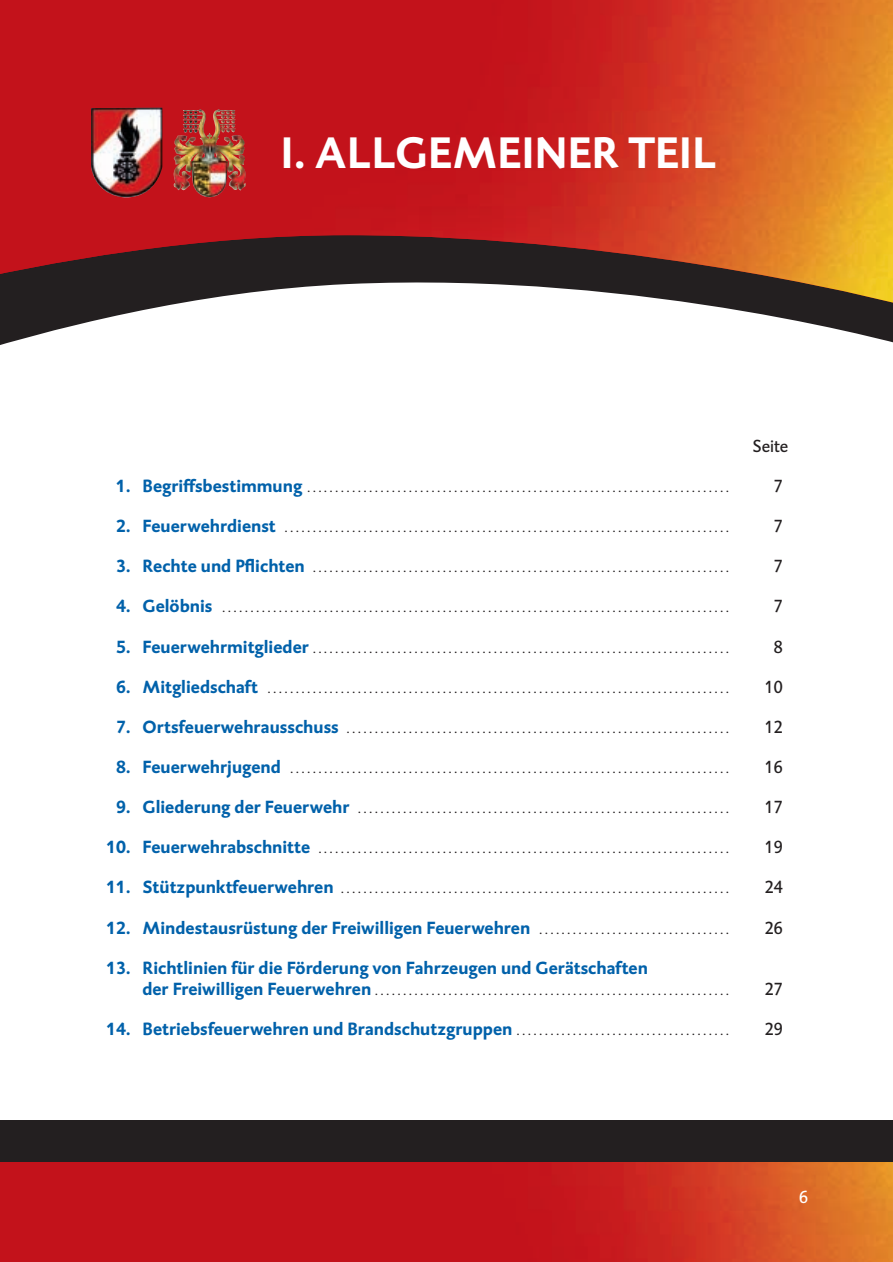
<style>
.page{position:relative;width:893px;height:1262px;background:#fff}
.page>*{position:absolute;margin:0;border:0;box-sizing:border-box;transform-origin:0 0}
.t1{font:700 45px "DTL Caspari T";color:#fff}
.t2{font:700 18px "DTL Caspari T";color:#0161aa}
.t3{font:18px "DTL Caspari T";color:#231f20}
.t4{font:18px "DTL Caspari T";color:#fff}
.t5{font:13.5px "DTL Caspari T";color:#231f20}
.s1{font-weight:700;font-size:18px;color:#0161aa}
.s2{font-weight:400;font-size:13.5px;color:#231f20}
</style>
<div class="page">
<img style="left:0;top:0;width:892px;height:326px">
<img style="left:190px;top:153px;width:17px;height:14px">
<img style="left:91px;top:108px;width:71px;height:90px">
<img style="left:0;top:1161px;width:892px;height:100px">
<div style="left:0;top:1120px;width:892px;height:41px;background:#231f20"></div>
<h1 class="t1" style="left:281px;top:135px;width:438px">I. ALLGEMEINER TEIL</h1>
<h2 class="t3" style="left:752px;top:439px;width:37px">Seite</h2>
<p class="t5" style="left:116px;top:482px;width:614px"><span class="s1">1. Begriffsbestimmung</span> . . . . . . . . . . . . . . . . . . . . . . . . . . . . . . . . . . . . . . . . . . . . . . . . . . . . . . . . . . . . . . . . . . . . . . . . . . .</p>
<h2 class="t3" style="left:773px;top:479px;width:10px">7</h2>
<p class="t5" style="left:116px;top:522px;width:614px"><span class="s1">2. Feuerwehrdienst</span> . . . . . . . . . . . . . . . . . . . . . . . . . . . . . . . . . . . . . . . . . . . . . . . . . . . . . . . . . . . . . . . . . . . . . . . . . . . . . . .</p>
<h2 class="t3" style="left:773px;top:519px;width:10px">7</h2>
<p class="t5" style="left:116px;top:562px;width:614px"><span class="s1">3. Rechte und Pflichten</span> . . . . . . . . . . . . . . . . . . . . . . . . . . . . . . . . . . . . . . . . . . . . . . . . . . . . . . . . . . . . . . . . . . . . . . . . . .</p>
<h2 class="t3" style="left:773px;top:559px;width:10px">7</h2>
<p class="t5" style="left:116px;top:603px;width:614px"><span class="s1">4. Gelöbnis</span> . . . . . . . . . . . . . . . . . . . . . . . . . . . . . . . . . . . . . . . . . . . . . . . . . . . . . . . . . . . . . . . . . . . . . . . . . . . . . . . . . . . . . . . . . .</p>
<h2 class="t3" style="left:773px;top:599px;width:10px">7</h2>
<p class="t5" style="left:116px;top:643px;width:614px"><span class="s1">5. Feuerwehrmitglieder</span> . . . . . . . . . . . . . . . . . . . . . . . . . . . . . . . . . . . . . . . . . . . . . . . . . . . . . . . . . . . . . . . . . . . . . . . . . .</p>
<h2 class="t3" style="left:773px;top:639px;width:10px">8</h2>
<p class="t5" style="left:116px;top:683px;width:614px"><span class="s1">6. Mitgliedschaft</span> . . . . . . . . . . . . . . . . . . . . . . . . . . . . . . . . . . . . . . . . . . . . . . . . . . . . . . . . . . . . . . . . . . . . . . . . . . . . . . . . . .</p>
<h2 class="t3" style="left:764px;top:680px;width:20px">10</h2>
<p class="t5" style="left:116px;top:723px;width:614px"><span class="s1">7. Ortsfeuerwehrausschuss</span> . . . . . . . . . . . . . . . . . . . . . . . . . . . . . . . . . . . . . . . . . . . . . . . . . . . . . . . . . . . . . . . . . . . .</p>
<h2 class="t3" style="left:764px;top:720px;width:20px">12</h2>
<p class="t5" style="left:116px;top:763px;width:614px"><span class="s1">8. Feuerwehrjugend</span> . . . . . . . . . . . . . . . . . . . . . . . . . . . . . . . . . . . . . . . . . . . . . . . . . . . . . . . . . . . . . . . . . . . . . . . . . . . . . .</p>
<h2 class="t3" style="left:764px;top:760px;width:20px">16</h2>
<p class="t5" style="left:116px;top:803px;width:614px"><span class="s1">9. Gliederung der Feuerwehr</span> . . . . . . . . . . . . . . . . . . . . . . . . . . . . . . . . . . . . . . . . . . . . . . . . . . . . . . . . . . . . . . . . . .</p>
<h2 class="t3" style="left:764px;top:800px;width:20px">17</h2>
<p class="t5" style="left:106px;top:843px;width:624px"><span class="s1">10. Feuerwehrabschnitte</span> . . . . . . . . . . . . . . . . . . . . . . . . . . . . . . . . . . . . . . . . . . . . . . . . . . . . . . . . . . . . . . . . . . . . . . . . .</p>
<h2 class="t3" style="left:764px;top:840px;width:20px">19</h2>
<p class="t5" style="left:106px;top:883px;width:624px"><span class="s1">11. Stützpunktfeuerwehren</span> . . . . . . . . . . . . . . . . . . . . . . . . . . . . . . . . . . . . . . . . . . . . . . . . . . . . . . . . . . . . . . . . . . . . .</p>
<h2 class="t3" style="left:764px;top:880px;width:20px">24</h2>
<h2 class="t2" style="left:106px;top:920px;width:624px">12. Mindestausrüstung der Freiwilligen Feuerwehren <span class="s2">. . . . . . . . . . . . . . . . . . . . . . . . . . . . . . . . . .</span></h2>
<h2 class="t3" style="left:764px;top:920px;width:20px">26</h2>
<h2 class="t2" style="left:106px;top:960px;width:543px">13. Richtlinien für die Förderung von Fahrzeugen und Gerätschaften</h2>
<p class="t5" style="left:142px;top:985px;width:588px"><span class="s1">der Freiwilligen Feuerwehren</span> . . . . . . . . . . . . . . . . . . . . . . . . . . . . . . . . . . . . . . . . . . . . . . . . . . . . . . . . . . . . . . .</p>
<h2 class="t3" style="left:764px;top:982px;width:20px">27</h2>
<h2 class="t2" style="left:106px;top:1021px;width:624px">14. Betriebsfeuerwehren und Brandschutzgruppen <span class="s2">. . . . . . . . . . . . . . . . . . . . . . . . . . . . . . . . . . . . . .</span></h2>
<h2 class="t3" style="left:764px;top:1022px;width:20px">29</h2>
<h2 class="t4" style="left:799px;top:1189px;width:10px">6</h2>
</div>
